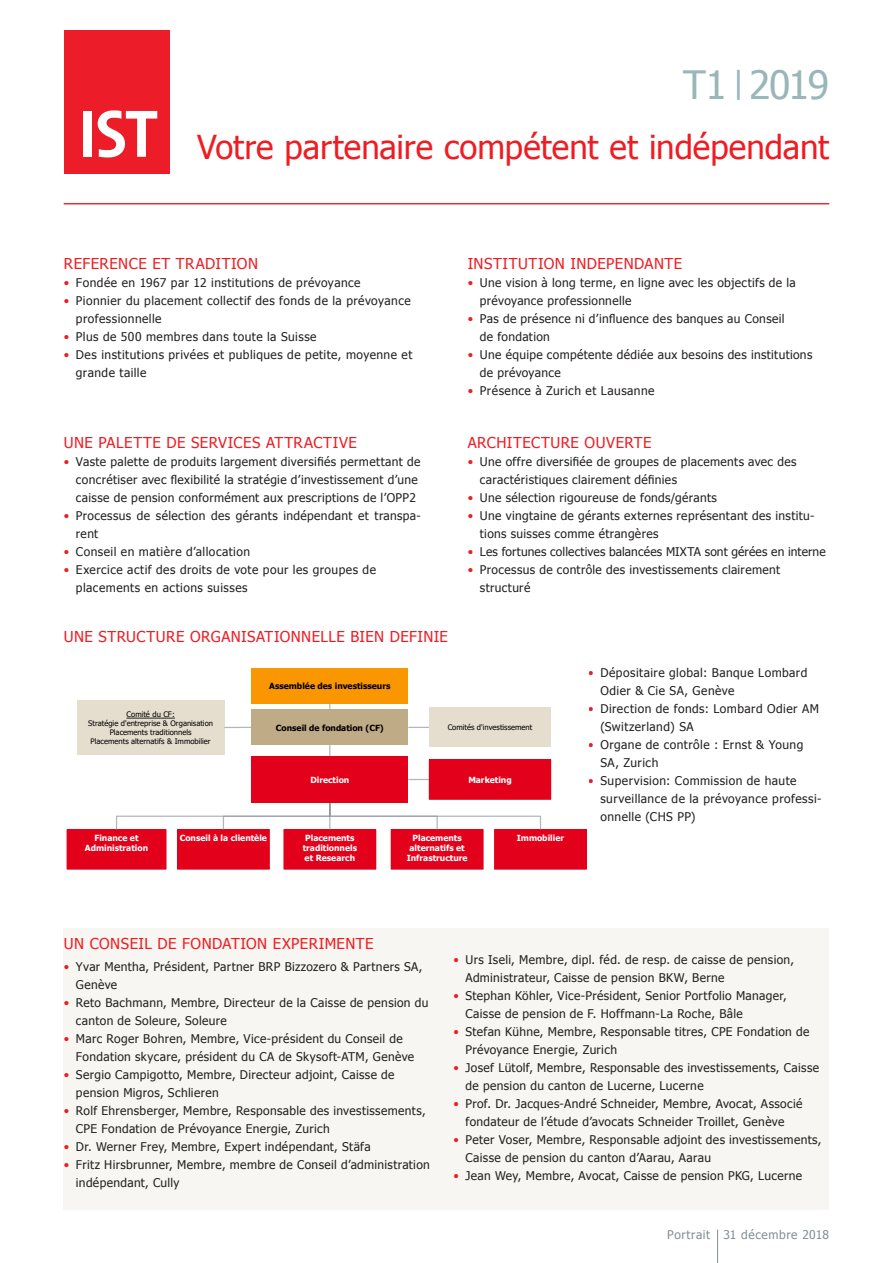
<style>
.page{position:relative;width:893px;height:1263px;background:#fff}
.page>*{position:absolute;margin:0;border:0;box-sizing:border-box;transform-origin:0 0}
.t1{font:39px "Tahoma";letter-spacing:-.04em;color:#99b6b8}
.t2{font:33px "Tahoma";color:#ee1d23}
.t3{font:15px "Tahoma";letter-spacing:.035em;color:#ee1d23}
.t4{font:12px/18px "Tahoma";letter-spacing:.03em;color:#231f20}
.t5{font:12px "Tahoma";letter-spacing:.01em;color:#231f20}
.t6{font:12px "Tahoma";letter-spacing:.045em;color:#828f96}
.t7{font:700 8.4px/10.1px "Tahoma";color:#fff;text-align:center}
.t8{font:700 8.4px "Tahoma";letter-spacing:-.005em;color:#000}
.t9{font:7.65px/9.3px "Tahoma";color:#000;text-align:center}
.s1{font-size:31.5px}
.s2{color:#ee1d23}
</style>
<div class="page">
<hr style="left:717px;top:1229px;width:1px;height:34px;background:#828f96">
<hr style="left:64px;top:203px;width:765px;height:1px;background:#ee1d23">
<div style="left:65px;top:31px;width:105px;height:143px;background:#ed1c29"></div>
<div style="left:83px;top:111px;width:9px;height:46px;background:#fff"></div>
<svg style="left:98px;top:110px;width:59px;height:47px"></svg>
<div style="left:64px;top:929px;width:765px;height:281px;background:#f8f6f2"></div>
<div style="left:77px;top:700px;width:147px;height:55px;background:#e5ddce"></div>
<svg style="left:126px;top:718px;width:49px;height:1px"></svg>
<div style="left:391px;top:829px;width:92px;height:40px;background:#e2001a"></div>
<div style="left:67px;top:829px;width:99px;height:40px;background:#e2001a"></div>
<div style="left:177px;top:829px;width:92px;height:40px;background:#e2001a"></div>
<div style="left:177px;top:829px;width:93px;height:40px;border:1px solid #e2001a"></div>
<svg style="left:224px;top:727px;width:27px;height:1px"></svg>
<div style="left:251px;top:668px;width:157px;height:35px;background:#f99600"></div>
<div style="left:284px;top:829px;width:92px;height:40px;background:#e2001a"></div>
<svg style="left:408px;top:727px;width:21px;height:1px"></svg>
<div style="left:495px;top:829px;width:91px;height:40px;background:#e2001a"></div>
<div style="left:494px;top:829px;width:93px;height:40px;border:1px solid #e2001a"></div>
<svg style="left:408px;top:779px;width:21px;height:1px"></svg>
<svg style="left:116px;top:803px;width:426px;height:28px"></svg>
<div style="left:251px;top:710px;width:157px;height:35px;background:#bfac87"></div>
<div style="left:429px;top:707px;width:122px;height:40px;background:#e5ddce"></div>
<div style="left:251px;top:756px;width:157px;height:47px;background:#e2001a"></div>
<div style="left:429px;top:760px;width:122px;height:39px;background:#e2001a"></div>
<div style="left:429px;top:759px;width:122px;height:41px;border:1px solid #e2001a"></div>
<h1 class="t1" style="left:683px;top:59px;width:148px">T1 <span class="s1">|</span> 2019</h1>
<h2 class="t2" style="left:197px;top:125px;width:634px">Votre partenaire compétent et indépendant</h2>
<p class="t3" style="left:64px;top:253px;width:196px">REFERENCE ET TRADITION</p>
<p class="t4" style="left:64px;top:273px;width:298px"><span class="s2">•</span> Fondée en 1967 par 12 institutions de prévoyance</p>
<p class="t4" style="left:76px;top:291px;width:336px;text-indent:-12px"><span class="s2">•</span> Pionnier du placement collectif des fonds de la prévoyance professionnelle</p>
<p class="t4" style="left:64px;top:327px;width:254px"><span class="s2">•</span> Plus de 500 membres dans toute la Suisse</p>
<p class="t4" style="left:76px;top:345px;width:338px;text-indent:-12px"><span class="s2">•</span> Des institutions privées et publiques de petite, moyenne et grande taille</p>
<p class="t3" style="left:64px;top:432px;width:295px">UNE PALETTE DE SERVICES ATTRACTIVE</p>
<p class="t4" style="left:76px;top:452px;width:346px;text-indent:-12px"><span class="s2">•</span> Vaste palette de produits largement diversifiés permettant de concrétiser avec flexibilité la stratégie d’investissement d’une caisse de pension conformément aux prescriptions de l’OPP2</p>
<p class="t4" style="left:76px;top:506px;width:346px;text-indent:-12px"><span class="s2">•</span> Processus de sélection des gérants indépendant et transpa&shy;rent</p>
<p class="t4" style="left:64px;top:542px;width:188px"><span class="s2">•</span> Conseil en matière d’allocation</p>
<p class="t4" style="left:76px;top:560px;width:302px;text-indent:-12px"><span class="s2">•</span> Exercice actif des droits de vote pour les groupes de placements en actions suisses</p>
<p class="t3" style="left:64px;top:627px;width:386px">UNE STRUCTURE ORGANISATIONNELLE BIEN DEFINIE</p>
<p class="t3" style="left:468px;top:253px;width:216px">INSTITUTION INDEPENDANTE</p>
<p class="t4" style="left:480px;top:273px;width:317px;text-indent:-12px"><span class="s2">•</span> Une vision à long terme, en ligne avec les objectifs de la prévoyance professionnelle</p>
<p class="t4" style="left:480px;top:309px;width:306px;text-indent:-12px"><span class="s2">•</span> Pas de présence ni d’influence des banques au Conseil de fondation</p>
<p class="t4" style="left:480px;top:345px;width:334px;text-indent:-12px"><span class="s2">•</span> Une équipe compétente dédiée aux besoins des institutions de prévoyance</p>
<p class="t4" style="left:468px;top:381px;width:188px"><span class="s2">•</span> Présence à Zurich et Lausanne</p>
<p class="t3" style="left:468px;top:432px;width:185px">ARCHITECTURE OUVERTE</p>
<p class="t4" style="left:480px;top:452px;width:318px;text-indent:-12px"><span class="s2">•</span> Une offre diversifiée de groupes de placements avec des caractéristiques clairement définies</p>
<p class="t4" style="left:468px;top:488px;width:251px"><span class="s2">•</span> Une sélection rigoureuse de fonds/gérants</p>
<p class="t4" style="left:480px;top:506px;width:336px;text-indent:-12px"><span class="s2">•</span> Une vingtaine de gérants externes représentant des institu&shy;tions suisses comme étrangères</p>
<p class="t5" style="left:468px;top:543px;width:359px"><span class="s2">•</span> Les fortunes collectives balancées MIXTA sont gérées en interne</p>
<p class="t4" style="left:480px;top:560px;width:302px;text-indent:-12px"><span class="s2">•</span> Processus de contrôle des investissements clairement structuré</p>
<p class="t9" style="left:88px;top:710px;width:126px">Comité du CF:<br>Stratégie d'entreprise &amp; Organisation<br>Placements traditionnels</p>
<p class="t9" style="left:91px;top:737px;width:122px">Placements alternatifs &amp; Immobilier</p>
<p class="t8" style="left:269px;top:680px;width:123px">Assemblée des investisseurs</p>
<p class="t8" style="left:276px;top:722px;width:109px">Conseil de fondation (CF)</p>
<p class="t9" style="left:448px;top:723px;width:86px">Comités d'investissement</p>
<p class="t7" style="left:310px;top:775px;width:40px">Direction</p>
<p class="t7" style="left:468px;top:775px;width:45px">Marketing</p>
<p class="t7" style="left:85px;top:833px;width:65px">Finance et<br>Administration</p>
<p class="t7" style="left:180px;top:833px;width:89px">Conseil à la clientèle</p>
<p class="t7" style="left:303px;top:833px;width:56px;text-align:left">Placements traditionnels et Research</p>
<p class="t7" style="left:517px;top:833px;width:49px">Immobilier</p>
<p class="t7" style="left:407px;top:833px;width:62px">Placements alternatifs et<br>Infrastructure</p>
<p class="t4" style="left:600px;top:663px;width:208px;text-indent:-12px"><span class="s2">•</span> Dépositaire global: Banque Lombard<br>Odier &amp; Cie SA, Genève</p>
<p class="t4" style="left:600px;top:699px;width:220px;text-indent:-12px"><span class="s2">•</span> Direction de fonds: Lombard Odier AM (Switzerland) SA</p>
<p class="t4" style="left:600px;top:735px;width:204px;text-indent:-12px"><span class="s2">•</span> Organe de contrôle : Ernst &amp; Young<br>SA, Zurich</p>
<p class="t4" style="left:600px;top:771px;width:223px;text-indent:-12px"><span class="s2">•</span> Supervision: Commission de haute surveillance de la prévoyance professi&shy;onnelle (CHS PP)</p>
<p class="t3" style="left:64px;top:933px;width:311px">UN CONSEIL DE FONDATION EXPERIMENTE</p>
<p class="t4" style="left:76px;top:957px;width:348px;text-indent:-12px"><span class="s2">•</span> Yvar Mentha, Président, Partner BRP Bizzozero &amp; Partners SA,<br>Genève</p>
<p class="t4" style="left:76px;top:993px;width:354px;text-indent:-12px"><span class="s2">•</span> Reto Bachmann, Membre, Directeur de la Caisse de pension du canton de Soleure, Soleure</p>
<p class="t4" style="left:76px;top:1029px;width:340px;text-indent:-12px"><span class="s2">•</span> Marc Roger Bohren, Membre, Vice-président du Conseil de<br>Fondation skycare, président du CA de Skysoft-ATM, Genève</p>
<p class="t4" style="left:76px;top:1065px;width:320px;text-indent:-12px"><span class="s2">•</span> Sergio Campigotto, Membre, Directeur adjoint, Caisse de pension Migros, Schlieren</p>
<p class="t4" style="left:76px;top:1101px;width:351px;text-indent:-12px"><span class="s2">•</span> Rolf Ehrensberger, Membre, Responsable des investissements,<br>CPE Fondation de Prévoyance Energie, Zurich</p>
<p class="t4" style="left:64px;top:1137px;width:308px"><span class="s2">•</span> Dr. Werner Frey, Membre, Expert indépendant, Stäfa</p>
<p class="t4" style="left:76px;top:1155px;width:355px;text-indent:-12px"><span class="s2">•</span> Fritz Hirsbrunner, Membre, membre de Conseil d’administration indépendant, Cully</p>
<p class="t4" style="left:466px;top:950px;width:330px;text-indent:-12px"><span class="s2">•</span> Urs Iseli, Membre, dipl. féd. de resp. de caisse de pension,<br>Administrateur, Caisse de pension BKW, Berne</p>
<p class="t4" style="left:466px;top:986px;width:323px;text-indent:-12px"><span class="s2">•</span> Stephan Köhler, Vice-Président, Senior Portfolio Manager,<br>Caisse de pension de F. Hoffmann-La Roche, Bâle</p>
<p class="t4" style="left:466px;top:1022px;width:345px;text-indent:-12px"><span class="s2">•</span> Stefan Kühne, Membre, Responsable titres, CPE Fondation de<br>Prévoyance Energie, Zurich</p>
<p class="t4" style="left:466px;top:1058px;width:355px;text-indent:-12px"><span class="s2">•</span> Josef Lütolf, Membre, Responsable des investissements, Caisse de pension du canton de Lucerne, Lucerne</p>
<p class="t4" style="left:453px;top:1094px;width:351px;text-align:center"><span class="s2">•</span> Prof. Dr. Jacques-André Schneider, Membre, Avocat, Associé fondateur de l’étude d’avocats Schneider Troillet, Genève</p>
<p class="t4" style="left:466px;top:1130px;width:357px;text-indent:-12px"><span class="s2">•</span> Peter Voser, Membre, Responsable adjoint des investissements,<br>Caisse de pension du canton d’Aarau, Aarau</p>
<p class="t4" style="left:453px;top:1166px;width:350px"><span class="s2">•</span> Jean Wey, Membre, Avocat, Caisse de pension PKG, Lucerne</p>
<p class="t6" style="left:667px;top:1227px;width:164px">Portrait 31 décembre 2018</p>
</div>
